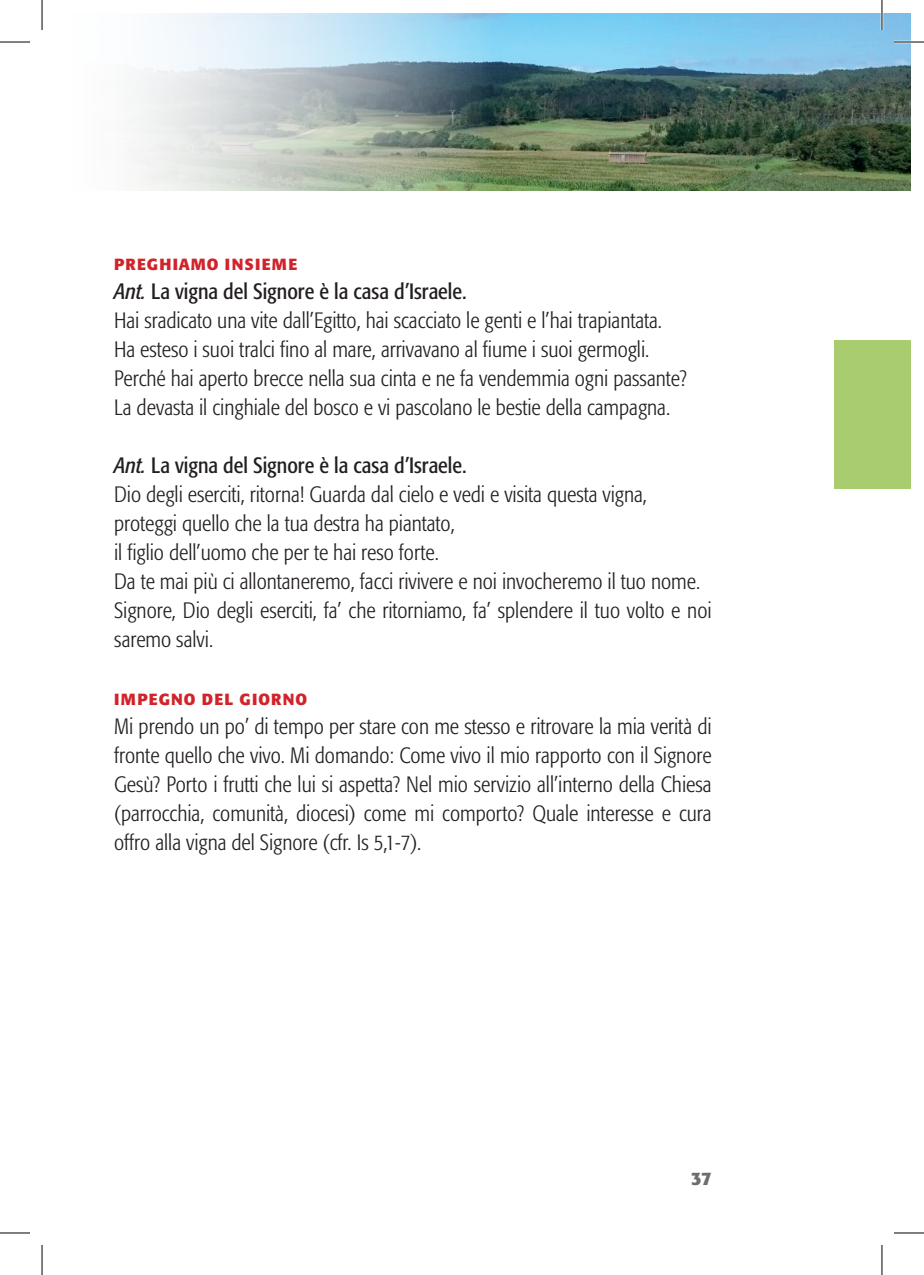
<style>
.page{position:relative;width:924px;height:1275px;background:#fff}
.page>*{position:absolute;margin:0;border:0;box-sizing:border-box;transform-origin:0 0}
.t1{font:300 condensed 22px/29px "Formata";color:#231f20}
.t2{font:condensed 22px "Formata";color:#231f20}
.t3{font:700 18px "Formata";color:#6c6d70}
.t4{font:700 16px "Formata";letter-spacing:.07em;color:#d1232a}
.s1{font-style:italic}
</style>
<div class="page">
<img style="left:137px;top:14px;width:772px;height:177px">
<div style="left:833px;top:340px;width:76px;height:148px;background:#a9cc6e"></div>
<hr style="left:893px;top:41px;width:30px;height:2px;background:#fff">
<hr style="left:880px;top:0;width:2px;height:30px;background:#fff">
<hr style="left:0;top:42px;width:30px;height:1px;background:#000">
<hr style="left:893px;top:42px;width:30px;height:1px;background:#000">
<hr style="left:0;top:1232px;width:30px;height:1px;background:#000">
<hr style="left:893px;top:1232px;width:30px;height:1px;background:#000">
<hr style="left:42px;top:0;width:1px;height:30px;background:#000">
<hr style="left:42px;top:1245px;width:1px;height:30px;background:#000">
<hr style="left:881px;top:0;width:1px;height:30px;background:#000">
<hr style="left:881px;top:1245px;width:1px;height:30px;background:#000">
<p class="t4" style="left:114px;top:254px;width:185px">PREGHIAMO INSIEME</p>
<p class="t2" style="left:114px;top:278px;width:354px"><span class="s1">Ant.</span> La vigna del Signore è la casa d’Israele.</p>
<p class="t1" style="left:114px;top:306px;width:549px">Hai sradicato una vite dall’Egitto, hai scacciato le genti e l’hai trapiantata.</p>
<p class="t1" style="left:114px;top:335px;width:536px">Ha esteso i suoi tralci fino al mare, arrivavano al fiume i suoi germogli.</p>
<p class="t1" style="left:114px;top:364px;width:574px">Perché hai aperto brecce nella sua cinta e ne fa vendemmia ogni passante?</p>
<p class="t1" style="left:114px;top:393px;width:557px">La devasta il cinghiale del bosco e vi pascolano le bestie della campagna.</p>
<p class="t2" style="left:114px;top:452px;width:354px"><span class="s1">Ant.</span> La vigna del Signore è la casa d’Israele.</p>
<p class="t1" style="left:114px;top:480px;width:534px">Dio degli eserciti, ritorna! Guarda dal cielo e vedi e visita questa vigna,</p>
<p class="t1" style="left:114px;top:509px;width:342px">proteggi quello che la tua destra ha piantato,</p>
<p class="t1" style="left:114px;top:538px;width:326px">il figlio dell’uomo che per te hai reso forte.</p>
<p class="t1" style="left:114px;top:567px;width:587px">Da te mai più ci allontaneremo, facci rivivere e noi invocheremo il tuo nome.</p>
<p class="t1" style="left:114px;top:596px;width:598px">Signore, Dio degli eserciti, fa’ che ritorniamo, fa’ splendere il tuo volto e noi saremo salvi.</p>
<p class="t4" style="left:114px;top:689px;width:194px">IMPEGNO DEL GIORNO</p>
<p class="t1" style="left:114px;top:712px;width:598px;text-align:justify">Mi prendo un po’ di tempo per stare con me stesso e ritrovare la mia verità di fronte quello che vivo. Mi domando: Come vivo il mio rapporto con il Signore Gesù? Porto i frutti che lui si aspetta? Nel mio servizio all’interno della Chiesa (parrocchia, comunità, diocesi) come mi comporto? Quale interesse e cura offro alla vigna del Signore (cfr. Is 5,1-7).</p>
<p class="t3" style="left:690px;top:1167px;width:22px">37</p>
</div>
